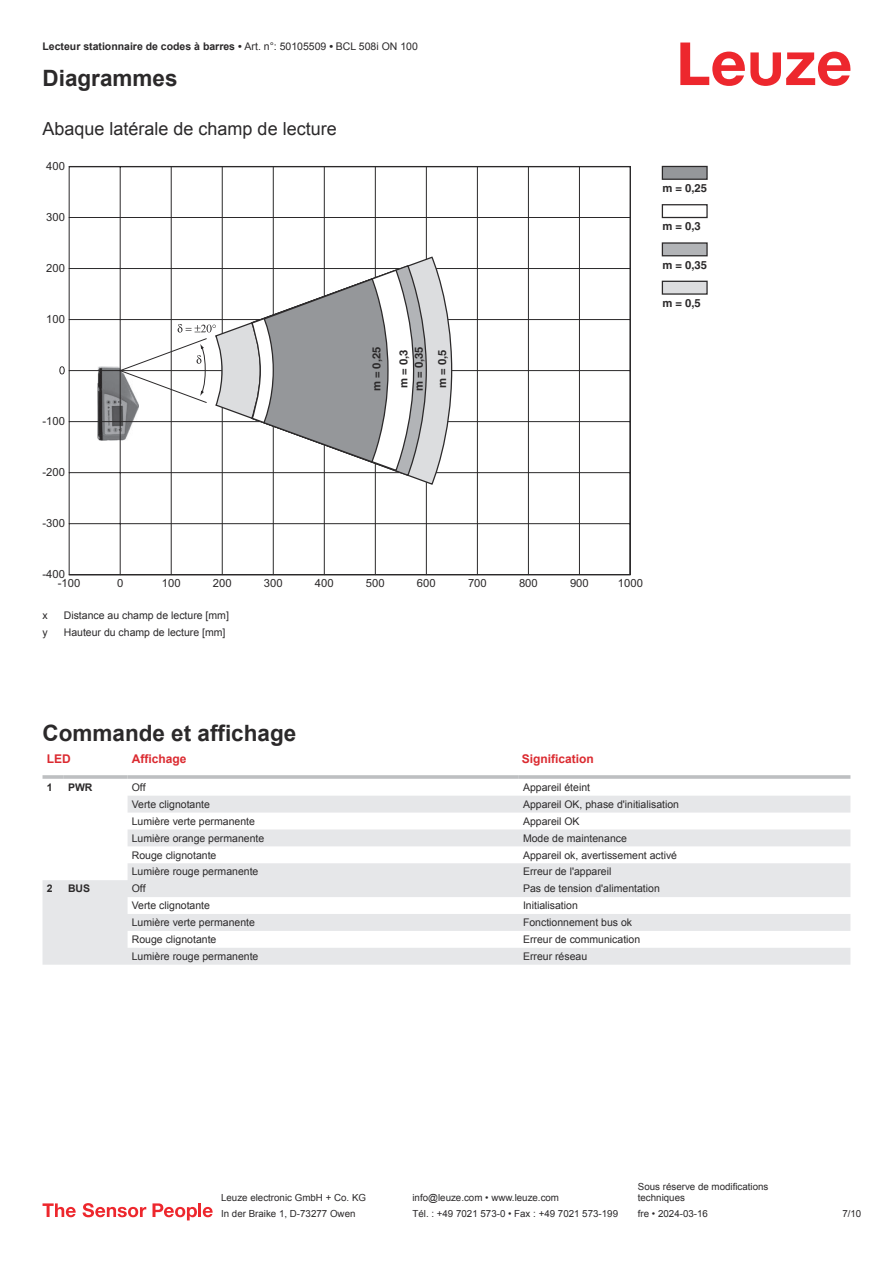
<style>
.page{position:relative;width:893px;height:1263px;background:#fff}
.page>*{position:absolute;margin:0;border:0;box-sizing:border-box;transform-origin:0 0}
.t1{font:700 22.5px "Arial";color:#2b292a}
.t2{font:18px "Arial";color:#2b292a}
.t3{font:700 12px "Arial";color:#db2a30}
.t4{font:11.25px "Arial";color:#2b292a}
.t5{font:700 11.25px/15.5px "Helvetica";color:#2b292a}
.t6{font:10.5px "Arial";color:#2b292a}
.t7{font:700 10.5px "Arial";color:#2b292a}
.t8{font:9.75px/11.7px "Arial";color:#2b292a}
.s1{font-weight:400}
</style>
<div class="page">
<svg style="left:680px;top:43px;width:170px;height:43px"></svg>
<svg style="left:43px;top:796px;width:807px;height:169px;fill:#e6e7e9"></svg>
<hr style="left:43px;top:775px;width:21px;height:4px;background:#c8cacc">
<svg style="left:64px;top:775px;width:64px;height:4px"></svg>
<hr style="left:128px;top:775px;width:391px;height:4px;background:#c8cacc">
<hr style="left:519px;top:775px;width:331px;height:4px;background:#c3c5c7">
<svg style="left:43px;top:1203px;width:33px;height:14px"></svg>
<svg style="left:83px;top:1203px;width:63px;height:14px"></svg>
<svg style="left:153px;top:1203px;width:44px;height:17px"></svg>
<hr style="left:198px;top:1203px;width:3px;height:14px;background:#ed272d">
<svg style="left:203px;top:1207px;width:10px;height:10px"></svg>
<svg style="left:69px;top:166px;width:561px;height:409px"></svg>
<hr style="left:171px;top:166px;width:1px;height:409px;background:#2b292a">
<hr style="left:222px;top:166px;width:1px;height:409px;background:#2b292a">
<hr style="left:273px;top:166px;width:1px;height:409px;background:#2b292a">
<hr style="left:324px;top:166px;width:1px;height:409px;background:#2b292a">
<hr style="left:375px;top:166px;width:1px;height:409px;background:#2b292a">
<hr style="left:426px;top:166px;width:1px;height:409px;background:#2b292a">
<hr style="left:477px;top:166px;width:1px;height:409px;background:#2b292a">
<hr style="left:528px;top:166px;width:1px;height:409px;background:#2b292a">
<hr style="left:579px;top:166px;width:1px;height:409px;background:#2b292a">
<hr style="left:630px;top:166px;width:1px;height:409px;background:#2b292a">
<svg style="left:59px;top:366px;width:6px;height:8px"></svg>
<div style="left:662px;top:166px;width:45px;height:13px;background:#95979a"></div>
<div style="left:662px;top:166px;width:46px;height:14px;border:1px solid #2b292a"></div>
<div style="left:662px;top:204px;width:46px;height:14px;border:1px solid #2b292a"></div>
<div style="left:662px;top:243px;width:45px;height:13px;background:#b2b4b7"></div>
<div style="left:662px;top:242px;width:46px;height:14px;border:1px solid #2b292a"></div>
<div style="left:662px;top:281px;width:45px;height:13px;background:#dcdddf"></div>
<div style="left:662px;top:281px;width:46px;height:14px;border:1px solid #2b292a"></div>
<svg style="left:118px;top:324px;width:96px;height:79px"></svg>
<svg style="left:214px;top:257px;width:239px;height:229px"></svg>
<svg style="left:250px;top:266px;width:178px;height:211px"></svg>
<p class="t7" style="left:43px;top:43px;width:377px">Lecteur stationnaire de codes à barres • <span class="s1">Art. n°: 50105509</span> • <span class="s1">BCL 508i ON 100</span></p>
<h1 class="t1" style="left:43px;top:70px;width:137px">Diagrammes</h1>
<h2 class="t2" style="left:43px;top:122px;width:296px">Abaque latérale de champ de lecture</h2>
<p class="t4" style="left:46px;top:162px;width:20px">400</p>
<p class="t4" style="left:46px;top:213px;width:20px">300</p>
<p class="t4" style="left:46px;top:264px;width:20px">200</p>
<p class="t4" style="left:46px;top:315px;width:20px">100</p>
<p class="t4" style="left:43px;top:417px;width:24px">-100</p>
<p class="t4" style="left:43px;top:468px;width:24px">-200</p>
<p class="t4" style="left:43px;top:519px;width:24px">-300</p>
<p class="t5" style="left:370px;top:391px;width:46px;rotate:-90deg">m = 0,25</p>
<p class="t5" style="left:397px;top:391px;width:46px;rotate:-90deg">m = 0,3 m = 0,35</p>
<p class="t5" style="left:435px;top:388px;width:40px;rotate:-90deg">m = 0,5</p>
<p class="t4" style="left:43px;top:570px;width:24px">-400</p>
<p class="t4" style="left:58px;top:579px;width:24px">-100</p>
<p class="t4" style="left:117px;top:579px;width:8px">0</p>
<p class="t4" style="left:162px;top:579px;width:20px">100</p>
<p class="t4" style="left:213px;top:579px;width:20px">200</p>
<p class="t4" style="left:264px;top:579px;width:20px">300</p>
<p class="t4" style="left:315px;top:579px;width:20px">400</p>
<p class="t4" style="left:366px;top:579px;width:20px">500</p>
<p class="t4" style="left:417px;top:579px;width:20px">600</p>
<p class="t4" style="left:468px;top:579px;width:20px">700</p>
<p class="t4" style="left:519px;top:579px;width:20px">800</p>
<p class="t4" style="left:570px;top:579px;width:20px">900</p>
<p class="t4" style="left:618px;top:579px;width:27px">1000</p>
<p class="t6" style="left:43px;top:611px;width:7px">x</p>
<p class="t6" style="left:64px;top:611px;width:167px">Distance au champ de lecture [mm]</p>
<p class="t6" style="left:43px;top:628px;width:7px">y</p>
<p class="t6" style="left:64px;top:628px;width:163px">Hauteur du champ de lecture [mm]</p>
<p class="t5" style="left:662px;top:181px;width:46px">m = 0,25</p>
<p class="t5" style="left:662px;top:219px;width:40px">m = 0,3</p>
<p class="t5" style="left:662px;top:258px;width:46px">m = 0,35</p>
<p class="t5" style="left:662px;top:296px;width:40px">m = 0,5</p>
<h1 class="t1" style="left:43px;top:725px;width:255px">Commande et affichage</h1>
<p class="t3" style="left:47px;top:754px;width:25px">LED</p>
<p class="t3" style="left:132px;top:754px;width:56px">Affichage</p>
<p class="t3" style="left:522px;top:754px;width:74px">Signification</p>
<p class="t7" style="left:47px;top:783px;width:7px">1</p>
<p class="t7" style="left:68px;top:783px;width:26px">PWR</p>
<p class="t6" style="left:132px;top:783px;width:15px">Off</p>
<p class="t6" style="left:523px;top:783px;width:69px">Appareil éteint</p>
<p class="t6" style="left:132px;top:800px;width:80px">Verte clignotante</p>
<p class="t6" style="left:523px;top:800px;width:158px">Appareil OK, phase d'initialisation</p>
<p class="t6" style="left:132px;top:817px;width:125px">Lumière verte permanente</p>
<p class="t6" style="left:523px;top:817px;width:58px">Appareil OK</p>
<p class="t6" style="left:132px;top:834px;width:134px">Lumière orange permanente</p>
<p class="t6" style="left:523px;top:834px;width:105px">Mode de maintenance</p>
<p class="t6" style="left:132px;top:851px;width:86px">Rouge clignotante</p>
<p class="t6" style="left:523px;top:851px;width:156px">Appareil ok, avertissement activé</p>
<p class="t6" style="left:132px;top:868px;width:128px">Lumière rouge permanente</p>
<p class="t6" style="left:523px;top:868px;width:90px">Erreur de l'appareil</p>
<p class="t7" style="left:47px;top:885px;width:7px">2</p>
<p class="t7" style="left:68px;top:885px;width:24px">BUS</p>
<p class="t6" style="left:132px;top:885px;width:15px">Off</p>
<p class="t6" style="left:523px;top:885px;width:138px">Pas de tension d'alimentation</p>
<p class="t6" style="left:132px;top:902px;width:80px">Verte clignotante</p>
<p class="t6" style="left:523px;top:902px;width:56px">Initialisation</p>
<p class="t6" style="left:132px;top:918px;width:125px">Lumière verte permanente</p>
<p class="t6" style="left:523px;top:918px;width:111px">Fonctionnement bus ok</p>
<p class="t6" style="left:132px;top:935px;width:86px">Rouge clignotante</p>
<p class="t6" style="left:523px;top:935px;width:119px">Erreur de communication</p>
<p class="t6" style="left:132px;top:952px;width:128px">Lumière rouge permanente</p>
<p class="t6" style="left:523px;top:952px;width:66px">Erreur réseau</p>
<p class="t8" style="left:221px;top:1193px;width:146px">Leuze electronic GmbH + Co. KG</p>
<p class="t8" style="left:412px;top:1193px;width:148px">info@leuze.com • www.leuze.com</p>
<p class="t8" style="left:638px;top:1181px;width:132px">Sous réserve de modifications techniques</p>
<p class="t8" style="left:221px;top:1209px;width:136px">In der Braike 1, D-73277 Owen</p>
<p class="t8" style="left:412px;top:1209px;width:207px">Tél. : +49 7021 573-0 • Fax : +49 7021 573-199</p>
<p class="t8" style="left:638px;top:1209px;width:72px">fre • 2024-03-16</p>
<p class="t8" style="left:842px;top:1209px;width:20px">7 /10</p>
</div>
